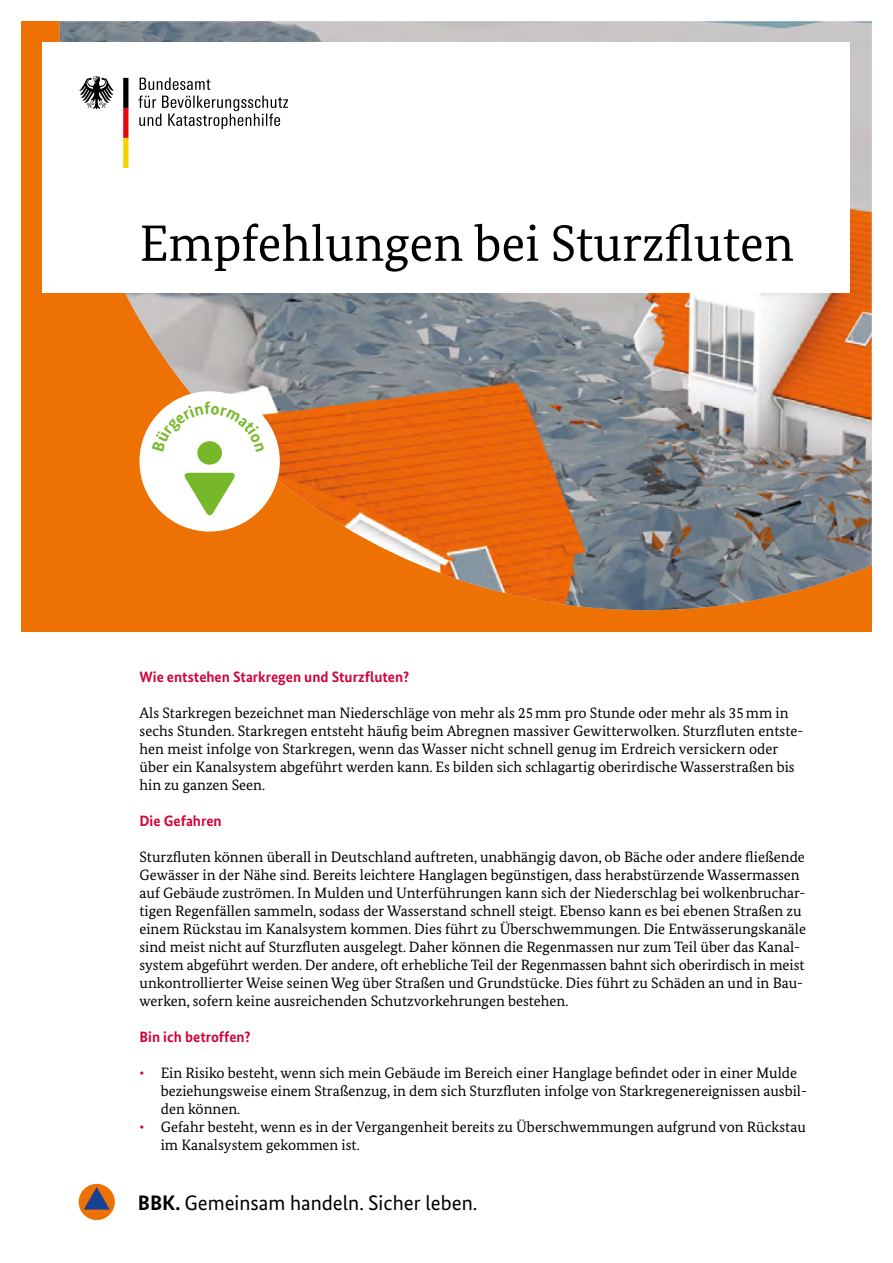
<style>
.page{position:relative;width:893px;height:1263px;background:#fff}
.page>*{position:absolute;margin:0;border:0;box-sizing:border-box;transform-origin:0 0}
.t1{font:51px "Bundes Serif";color:#000}
.t2{font:21px "Bundes Sans";color:#000}
.copy{font:15px/18px "Bundes Serif";color:#000}
.Aufzähl{font:15px/18px "Bundes Serif";color:#000}
.Textabschnitt{font:700 15px "Bundes Sans";color:#d1043a}
.s1{color:#d1043a}
.s2{font-weight:700}
</style>
<div class="page">
<div style="left:21px;top:21px;width:851px;height:610px;background:#ee7203"></div>
<img style="left:60px;top:21px;width:812px;height:589px">
<div style="left:139px;top:391px;width:141px;height:140px;background:#fff;border-radius:50%"></div>
<div style="left:197px;top:441px;width:25px;height:24px;background:#76b82a;border-radius:50%"></div>
<svg style="left:184px;top:473px;width:51px;height:43px"></svg>
<div style="left:43px;top:43px;width:807px;height:250px;background:#fff"></div>
<svg style="left:79px;top:76px;width:35px;height:33px"></svg>
<svg style="left:123px;top:78px;width:5px;height:90px"></svg>
<svg style="left:139px;top:78px;width:149px;height:51px"></svg>
<div style="left:79px;top:1184px;width:36px;height:36px;background:#ee7203;border-radius:50%"></div>
<svg style="left:84px;top:1187px;width:26px;height:22px"></svg>
<svg style="left:152px;top:402px;width:112px;height:49px"></svg>
<p class="t1" style="left:139px;top:212px;width:656px">Empfehlungen bei Sturzfluten</p>
<p class="Textabschnitt" style="left:139px;top:668px;width:271px">Wie entstehen Starkregen und Sturzfluten?</p>
<p class="copy" style="left:139px;top:704px;width:665px">Als Starkregen bezeichnet man Niederschläge von mehr als 25mm pro Stunde oder mehr als 35mm in sechs Stunden. Starkregen entsteht häufig beim Abregnen massiver Gewitterwolken. Sturzfluten entste&shy;hen meist infolge von Starkregen, wenn das Wasser nicht schnell genug im Erdreich versickern oder über ein Kanalsystem abgeführt werden kann. Es bilden sich schlagartig oberirdische Wasserstraßen bis hin zu ganzen Seen.</p>
<p class="Textabschnitt" style="left:139px;top:812px;width:84px">Die Gefahren</p>
<p class="copy" style="left:139px;top:848px;width:668px">Sturzfluten können überall in Deutschland auftreten, unabhängig davon, ob Bäche oder andere fließende Gewässer in der Nähe sind. Bereits leichtere Hanglagen begünstigen, dass herabstürzende Wassermassen auf Gebäude zuströmen. In Mulden und Unterführungen kann sich der Niederschlag bei wolkenbruchar&shy;tigen Regenfällen sammeln, sodass der Wasserstand schnell steigt. Ebenso kann es bei ebenen Straßen zu einem Rückstau im Kanalsystem kommen. Dies führt zu Überschwemmungen. Die Entwässerungskanäle sind meist nicht auf Sturzfluten ausgelegt. Daher können die Regenmassen nur zum Teil über das Kanal&shy;system abgeführt werden. Der andere, oft erhebliche Teil der Regenmassen bahnt sich oberirdisch in meist unkontrollierter Weise seinen Weg über Straßen und Grundstücke. Dies führt zu Schäden an und in Bau&shy;werken, sofern keine ausreichenden Schutzvorkehrungen bestehen.</p>
<p class="Textabschnitt" style="left:139px;top:1028px;width:113px">Bin ich betroffen?</p>
<p class="Aufzähl" style="left:161px;top:1064px;width:648px;text-indent:-21px"><span class="s1">•</span> Ein Risiko besteht, wenn sich mein Gebäude im Bereich einer Hanglage befindet oder in einer Mulde beziehungsweise einem Straßenzug, in dem sich Sturzfluten infolge von Starkregenereignissen ausbil&shy;den können.</p>
<p class="Aufzähl" style="left:161px;top:1118px;width:647px;text-indent:-21px"><span class="s1">•</span> Gefahr besteht, wenn es in der Vergangenheit bereits zu Überschwemmungen aufgrund von Rückstau im Kanalsystem gekommen ist.</p>
<h2 class="t2" style="left:138px;top:1189px;width:341px"><span class="s2">BBK.</span> Gemeinsam handeln. Sicher leben.</h2>
</div>
